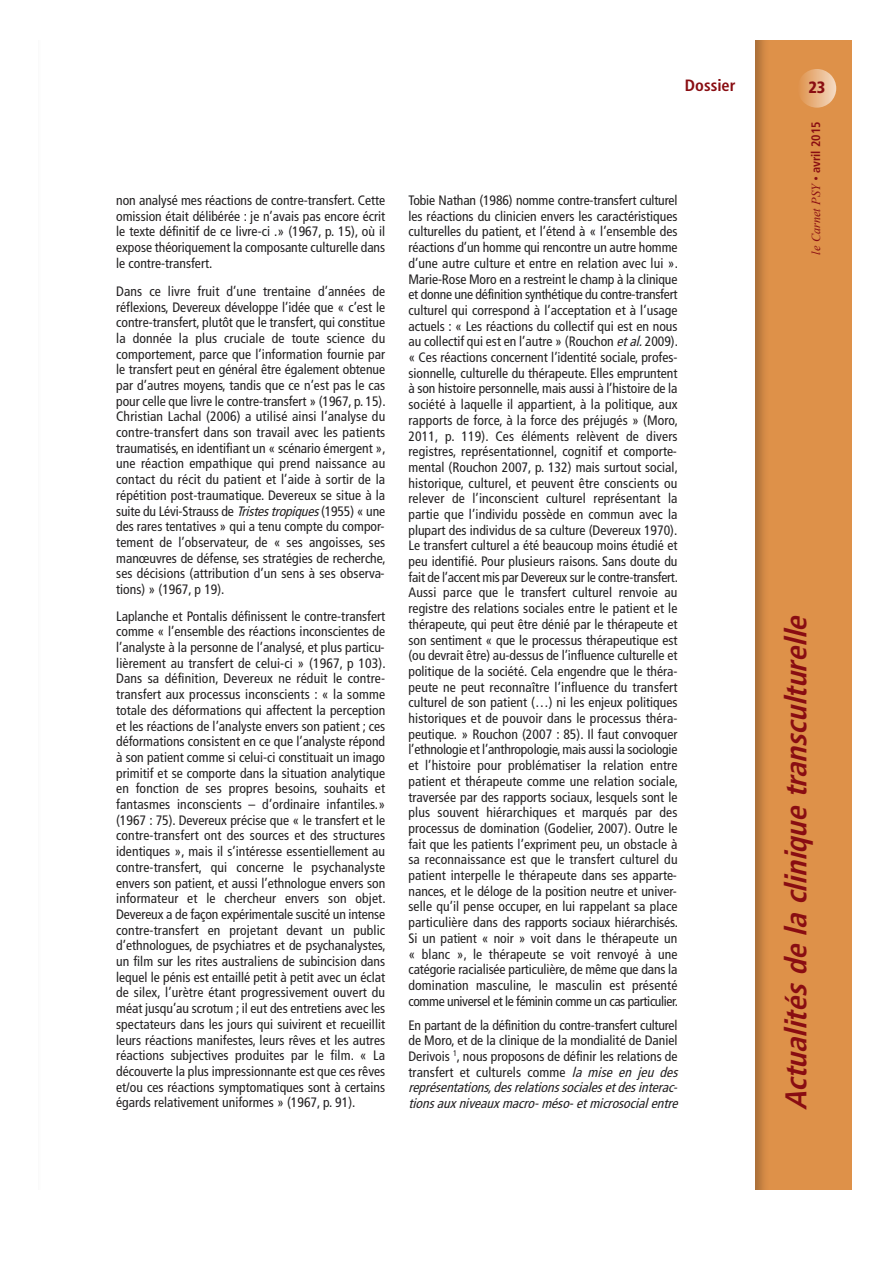
<style>
.page{position:relative;width:893px;height:1263px;background:#fff}
.page>*{position:absolute;margin:0;border:0;box-sizing:border-box;transform-origin:0 0}
.t1{font:italic 700 condensed 30px "Frutiger";color:#890d12}
.t2{font:700 condensed 16.35px "Frutiger";color:#890d12}
.t3{font:900 condensed 16.35px "Frutiger";color:#890d12}
.t4{font:condensed 13.65px/15.8px "Frutiger";color:#232122;text-align:justify}
.t5{font:italic 12.3px "Times New Roman";color:#890d12}
.s1{font-style:italic}
.s2{font-family:"Frutiger";font-weight:700;font-style:normal;font-stretch:condensed}
</style>
<div class="page">
<div style="left:755px;top:40px;width:96px;height:1149px;background:#de9149"></div>
<img style="left:801px;top:69px;width:35px;height:39px">
<p class="t2" style="left:685px;top:79px;width:52px">Dossier</p>
<p class="t4" style="left:116px;top:194px;width:270px">non analysé mes réactions de contre-transfert. Cette omission était délibérée : je n’avais pas encore écrit le texte définitif de ce livre-ci .» (1967, p. 15), où il expose théoriquement la composante culturelle dans le contre-transfert.</p>
<p class="t4" style="left:116px;top:284px;width:271px">Dans ce livre fruit d’une trentaine d’années de réflexions, Devereux développe l’idée que « c’est le contre-transfert, plutôt que le transfert, qui constitue la donnée la plus cruciale de toute science du comportement, parce que l’information fournie par le transfert peut en général être également obtenue par d’autres moyens, tandis que ce n’est pas le cas pour celle que livre le contre-transfert » (1967, p. 15).<br>Christian Lachal (2006) a utilisé ainsi l’analyse du contre-transfert dans son travail avec les patients traumatisés, en identifiant un « scénario émergent », une réaction empathique qui prend naissance au contact du récit du patient et l’aide à sortir de la répétition post-traumatique. Devereux se situe à la suite du Lévi-Strauss de <span class="s1">Tristestropiques</span>(1955) « une des rares tentatives » qui a tenu compte du compor&shy;tement de l’observateur, de « ses angoisses, ses manœuvres de défense, ses stratégies de recherche, ses décisions (attribution d’un sens à ses observa&shy;tions) » (1967, p 19).</p>
<p class="t4" style="left:116px;top:609px;width:271px">Laplanche et Pontalis définissent le contre-transfert comme « l’ensemble des réactions inconscientes de l’analyste à la personne de l’analysé, et plus particu&shy;lièrement au transfert de celui-ci » (1967, p 103).<br>Dans sa définition, Devereux ne réduit le contre&shy;transfert aux processus inconscients : « la somme totale des déformations qui affectent la perception et les réactions de l’analyste envers son patient ; ces déformations consistent en ce que l’analyste répond à son patient comme si celui-ci constituait un imago primitif et se comporte dans la situation analytique en fonction de ses propres besoins, souhaits et fantasmes inconscients – d’ordinaire infantiles.» (1967 : 75). Devereux précise que « le transfert et le contre-transfert ont des sources et des structures identiques », mais il s’intéresse essentiellement au contre-transfert, qui concerne le psychanalyste envers son patient, et aussi l’ethnologue envers son informateur et le chercheur envers son objet.<br>Devereux a de façon expérimentale suscité un intense contre-transfert en projetant devant un public d’ethnologues, de psychiatres et de psychanalystes, un film sur les rites australiens de subincision dans lequel le pénis est entaillé petit à petit avec un éclat de silex, l’urètre étant progressivement ouvert du méat jusqu’au scrotum ; il eut des entretiens avec les spectateurs dans les jours qui suivirent et recueillit leurs réactions manifestes, leurs rêves et les autres réactions subjectives produites par le film. « La découverte la plus impressionnante est que ces rêves et/ou ces réactions symptomatiques sont à certains égards relativement uniformes » (1967, p. 91).</p>
<p class="t4" style="left:408px;top:194px;width:271px">Tobie Nathan (1986) nomme contre-transfert culturel les réactions du clinicien envers les caractéristiques culturelles du patient, et l’étend à « l’ensemble des réactions d’un homme qui rencontre un autre homme d’une autre culture et entre en relation avec lui ».<br>Marie-Rose Moro en a restreint le champ à la clinique et donne une définition synthétique du contre-transfert culturel qui correspond à l’acceptation et à l’usage actuels : « Les réactions du collectif qui est en nous au collectif qui est en l’autre » (Rouchon <span class="s1">etal.</span>2009). « Ces réactions concernent l’identité sociale, profes&shy;sionnelle, culturelle du thérapeute. Elles empruntent à son histoire personnelle, mais aussi à l’histoire de la société à laquelle il appartient, à la politique, aux rapports de force, à la force des préjugés » (Moro, 2011, p. 119). Ces éléments relèvent de divers registres, représentationnel, cognitif et comporte&shy;mental (Rouchon 2007, p. 132) mais surtout social, historique, culturel, et peuvent être conscients ou relever de l’inconscient culturel représentant la partie que l’individu possède en commun avec la plupart des individus de sa culture (Devereux 1970).<br>Le transfert culturel a été beaucoup moins étudié et peu identifié. Pour plusieurs raisons. Sans doute du fait de l’accent mis par Devereux sur le contre-transfert.<br>Aussi parce que le transfert culturel renvoie au registre des relations sociales entre le patient et le thérapeute, qui peut être dénié par le thérapeute et son sentiment « que le processus thérapeutique est (ou devrait être) au-dessus de l’influence culturelle et politique de la société. Cela engendre que le théra&shy;peute ne peut reconnaître l’influence du transfert culturel de son patient (…) ni les enjeux politiques historiques et de pouvoir dans le processus théra&shy;peutique. » Rouchon (2007 : 85). Il faut convoquer l’ethnologie et l’anthropologie, mais aussi la sociologie et l’histoire pour problématiser la relation entre patient et thérapeute comme une relation sociale, traversée par des rapports sociaux, lesquels sont le plus souvent hiérarchiques et marqués par des processus de domination (Godelier, 2007). Outre le fait que les patients l’expriment peu, un obstacle à sa reconnaissance est que le transfert culturel du patient interpelle le thérapeute dans ses apparte&shy;nances, et le déloge de la position neutre et univer&shy;selle qu’il pense occuper, en lui rappelant sa place particulière dans des rapports sociaux hiérarchisés.<br>Si un patient « noir » voit dans le thérapeute un « blanc », le thérapeute se voit renvoyé à une catégorie racialisée particulière, de même que dans la domination masculine, le masculin est présenté comme universel et le féminin comme un cas particulier.</p>
<p class="t4" style="left:408px;top:1018px;width:274px;text-align:left">En partant de la définition du contre-transfert culturel de Moro, et de la clinique de la mondialité de Daniel Derivois <sup>1</sup>, nous proposons de définir les relations de transfert et culturels comme <span class="s1">la mise en jeu des représentations,desrelationssocialesetdesinterac&shy;tionsauxniveauxmacro-méso-etmicrosocialentre</span></p>
<p class="t3" style="left:808px;top:81px;width:19px">23</p>
<p class="t5" style="left:809px;top:255px;width:135px;rotate:-90deg">le Carnet PSY • <span class="s2">avril 2015</span></p>
<h1 class="t1" style="left:784px;top:1110px;width:503px;rotate:-90deg">Actualitésde la cliniq ue transculturelle</h1>
</div>
